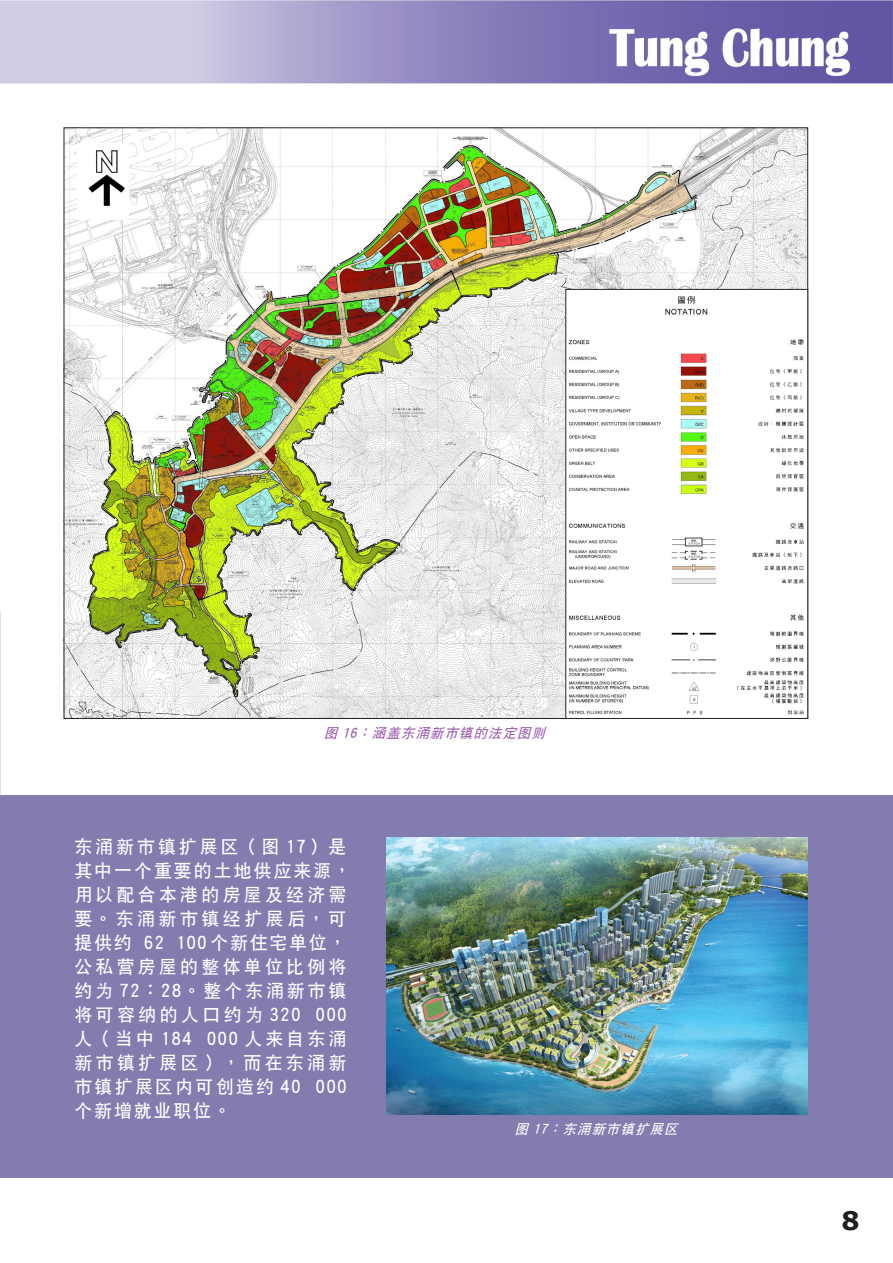
<style>
.page{position:relative;width:893px;height:1263px;background:#fff}
.page>*{position:absolute;margin:0;border:0;box-sizing:border-box;transform-origin:0 0}
.t1{font:700 25.5px "Verdana";color:#231f20}
.text_sc{font:18px/24px "DF Hei W7 GB5";letter-spacing:.16em;color:#fff}
.cap_sc{font:italic 13.5px "DF Hei W7 GB5";color:#9c5ead}
.cap_sc-2{font:italic 13.5px "DF Hei W7 GB5";color:#fff}
</style>
<div class="page">
<img style="left:0;top:0;width:893px;height:84px">
<div style="left:0;top:795px;width:893px;height:383px;background:#827caf"></div>
<img style="left:387px;top:838px;width:421px;height:276px">
<img style="left:66px;top:130px;width:740px;height:587px">
<img style="left:568px;top:291px;width:238px;height:426px">
<div style="left:566px;top:289px;width:242px;height:430px;border:1px solid #231f20"></div>
<img style="left:77px;top:143px;width:51px;height:77px">
<p class="cap_sc" style="left:324px;top:726px;width:226px">圖 16：涵蓋東涌新市鎮的法定圖則</p>
<p class="text_sc" style="left:74px;top:835px;width:278px">東涌新市鎮擴展區（圖 17）是其中一個重要的土地供應來源，用以配合本港的房屋及經濟需要。東涌新市鎮經擴展後，可提供約 62 100個新住宅單位，公私營房屋的整體單位比例將約為 72：28。整個東涌新市鎮將可容納的人口約為 320 000人（當中 184 000 人來自東涌新市鎮擴展區），而在東涌新市鎮擴展區內可創造約 40 000個新增就業職位。</p>
<p class="cap_sc-2" style="left:515px;top:1122px;width:168px">圖 17：東涌新市鎮擴展區</p>
<h1 class="t1" style="left:841px;top:1202px;width:20px">8</h1>
</div>
